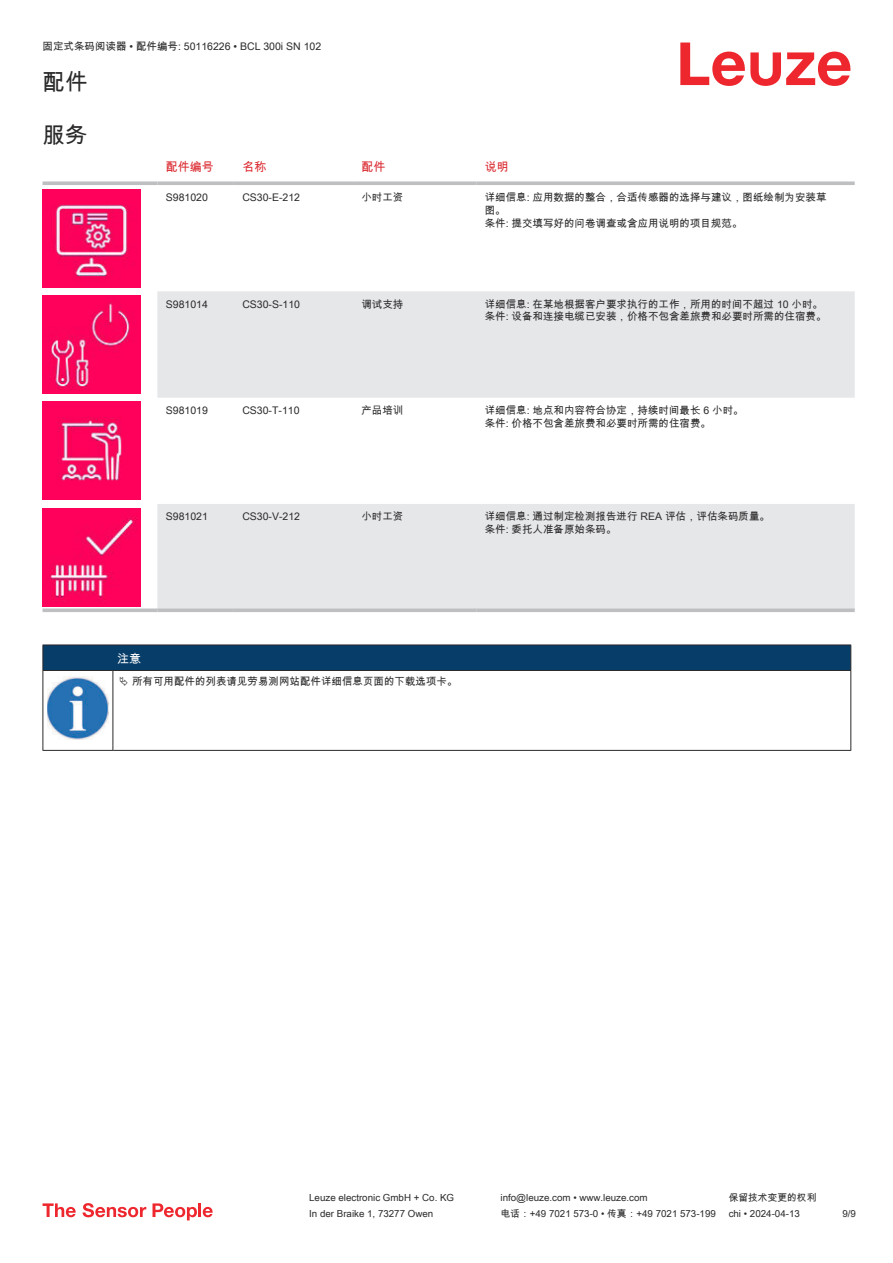
<style>
.page{position:relative;width:893px;height:1263px;background:#fff}
.page>*{position:absolute;margin:0;border:0;box-sizing:border-box;transform-origin:0 0}
.t1{font:22.5px "Arial Unicode MS";color:#2b292a}
.t2{font:12px "Arial Unicode MS";color:#db2a30}
.t3{font:12px "Arial Unicode MS";color:#fff}
.t4{font:10.5px/12.6px "Arial Unicode MS";color:#2b292a}
.t5{font:9.75px "Arial Unicode MS";color:#2b292a}
</style>
<div class="page">
<svg style="left:680px;top:43px;width:170px;height:43px"></svg>
<svg style="left:157px;top:291px;width:698px;height:317px;fill:#e6e7e9"></svg>
<svg style="left:43px;top:181px;width:114px;height:4px"></svg>
<svg style="left:157px;top:181px;width:77px;height:4px"></svg>
<svg style="left:234px;top:181px;width:119px;height:4px"></svg>
<svg style="left:353px;top:181px;width:123px;height:4px"></svg>
<svg style="left:476px;top:181px;width:379px;height:4px;background:#c4c6c8"></svg>
<svg style="left:43px;top:608px;width:114px;height:4px"></svg>
<svg style="left:157px;top:608px;width:77px;height:4px"></svg>
<svg style="left:234px;top:608px;width:119px;height:4px"></svg>
<svg style="left:353px;top:608px;width:123px;height:4px"></svg>
<svg style="left:476px;top:608px;width:379px;height:4px;background:#c2c4c6"></svg>
<img style="left:43px;top:189px;width:97px;height:98px">
<img style="left:43px;top:296px;width:97px;height:97px">
<img style="left:43px;top:402px;width:97px;height:98px">
<img style="left:43px;top:508px;width:97px;height:98px">
<svg style="left:44px;top:671px;width:806px;height:79px"></svg>
<hr style="left:43px;top:670px;width:70px;height:1px;background:#2b292a">
<div style="left:43px;top:645px;width:808px;height:25px;background:#063d69"></div>
<hr style="left:113px;top:670px;width:738px;height:1px;background:#2b292a">
<hr style="left:43px;top:671px;width:1px;height:75px;background:#2b292a">
<hr style="left:113px;top:671px;width:1px;height:75px;background:#2b292a">
<hr style="left:850px;top:671px;width:1px;height:75px;background:#2b292a">
<hr style="left:43px;top:750px;width:70px;height:1px;background:#2b292a">
<hr style="left:113px;top:750px;width:738px;height:1px;background:#2b292a">
<img style="left:47px;top:677px;width:61px;height:63px">
<div style="left:115px;top:671px;width:734px;height:21px;background:#fff"></div>
<svg style="left:43px;top:1203px;width:33px;height:14px"></svg>
<svg style="left:83px;top:1203px;width:63px;height:14px"></svg>
<svg style="left:153px;top:1203px;width:44px;height:17px"></svg>
<hr style="left:198px;top:1203px;width:3px;height:14px;background:#ed272d">
<svg style="left:203px;top:1207px;width:10px;height:10px"></svg>
<p class="t4" style="left:43px;top:40px;width:280px">固定式条码阅读器 • 配件编号: 50116226 • BCL 300i SN 102</p>
<h1 class="t1" style="left:43px;top:66px;width:46px">配件</h1>
<h1 class="t1" style="left:43px;top:119px;width:46px">服务</h1>
<p class="t2" style="left:166px;top:158px;width:49px">配件编号</p>
<p class="t2" style="left:242px;top:158px;width:25px">名称</p>
<p class="t2" style="left:361px;top:158px;width:25px">配件</p>
<p class="t2" style="left:485px;top:158px;width:25px">说明</p>
<p class="t4" style="left:166px;top:191px;width:44px">S981020</p>
<p class="t4" style="left:242px;top:191px;width:59px">CS30-E-212</p>
<p class="t4" style="left:361px;top:191px;width:43px">小时工资</p>
<p class="t4" style="left:485px;top:191px;width:343px">详细信息: 应用数据的整合，合适传感器的选择与建议，图纸绘制为安装草图。<br>条件: 提交填写好的问卷调查或含应用说明的项目规范。</p>
<p class="t4" style="left:166px;top:298px;width:44px">S981014</p>
<p class="t4" style="left:242px;top:298px;width:59px">CS30-S-110</p>
<p class="t4" style="left:361px;top:298px;width:43px">调试支持</p>
<p class="t4" style="left:485px;top:298px;width:343px">详细信息: 在某地根据客户要求执行的工作，所用的时间不超过 10 小时。条件: 设备和连接电缆已安装，价格不包含差旅费和必要时所需的住宿费。</p>
<p class="t4" style="left:166px;top:404px;width:44px">S981019</p>
<p class="t4" style="left:242px;top:404px;width:59px">CS30-T-110</p>
<p class="t4" style="left:361px;top:404px;width:43px">产品培训</p>
<p class="t4" style="left:485px;top:404px;width:261px">详细信息: 地点和内容符合协定，持续时间最长 6 小时。条件: 价格不包含差旅费和必要时所需的住宿费。</p>
<p class="t4" style="left:166px;top:510px;width:44px">S981021</p>
<p class="t4" style="left:242px;top:510px;width:59px">CS30-V-212</p>
<p class="t4" style="left:361px;top:510px;width:43px">小时工资</p>
<p class="t4" style="left:485px;top:510px;width:287px">详细信息: 通过制定检测报告进行 REA 评估，评估条码质量。条件: 委托人准备原始条码。</p>
<p class="t3" style="left:117px;top:649px;width:25px">注意</p>
<p class="t4" style="left:132px;top:675px;width:327px">所有可用配件的列表请见劳易测网站配件详细信息页面的下载选项卡。</p>
<p class="t5" style="left:309px;top:1191px;width:146px">Leuze electronic GmbH + Co. KG</p>
<p class="t5" style="left:501px;top:1191px;width:149px">info@leuze.com • www.leuze.com</p>
<p class="t5" style="left:729px;top:1191px;width:89px">保留技术变更的权利</p>
<p class="t5" style="left:309px;top:1206px;width:126px">In der Braike 1, 73277 Owen</p>
<p class="t5" style="left:501px;top:1206px;width:217px">电话：+49 7021 573-0 • 传真：+49 7021 573-199</p>
<p class="t5" style="left:729px;top:1206px;width:73px">chi • 2024-04-13</p>
<p class="t5" style="left:842px;top:1206px;width:15px">9/9</p>
</div>
